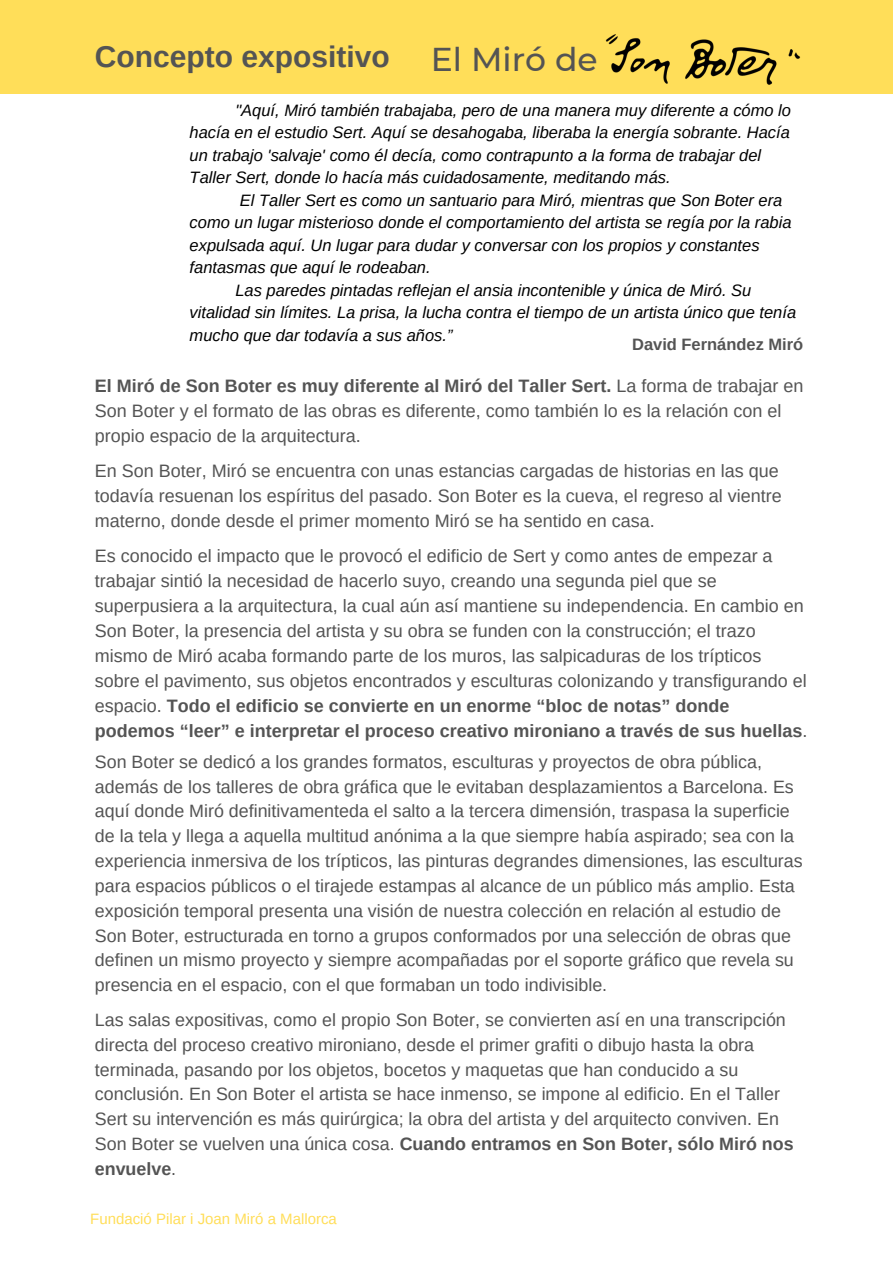
<style>
.page{position:relative;width:893px;height:1264px;background:#fff}
.page>*{position:absolute;margin:0;border:0;box-sizing:border-box;transform-origin:0 0}
.t1{font:500 33px "Montserrat";color:#545454}
.t2{font:700 30px "Arimo";color:#545454}
.t3{font:18px/25px "Arimo";color:#545454}
.t4{font:17.85px/24.8px "Arimo";color:#545454}
.t5{font:italic 16.5px/22.5px "Arimo";color:#000}
.t6{font:700 16.5px "Arimo";color:#545454}
.t7{font:15px "Arimo";color:#ffde59}
.s1{font-weight:700}
</style>
<div class="page">
<div style="left:0;top:0;width:892px;height:94px;background:#ffde59"></div>
<img style="left:605px;top:34px;width:196px;height:51px">
<h2 class="t2" style="left:95px;top:40px;width:296px">Concepto expositivo</h2>
<h1 class="t1" style="left:431px;top:39px;width:168px">El Miró de</h1>
<p class="t5" style="left:190px;top:99px;width:603px;text-indent:46px">"Aquí, Miró también trabajaba, pero de una manera muy diferente a cómo lo hacía en el estudio Sert. Aquí se desahogaba, liberaba la energía sobrante. Hacía un trabajo 'salvaje' como él decía, como contrapunto a la forma de trabajar del Taller Sert, donde lo hacía más cuidadosamente, meditando más.</p>
<p class="t5" style="left:240px;top:189px;width:544px">El Taller Sert es como un santuario para Miró, mientras que Son Boter era</p>
<p class="t5" style="left:190px;top:211px;width:603px">como un lugar misterioso donde el comportamiento del artista se regía por la rabia</p>
<p class="t5" style="left:190px;top:234px;width:571px">expulsada aquí. Un lugar para dudar y conversar con los propios y constantes</p>
<p class="t5" style="left:190px;top:256px;width:242px">fantasmas que aquí le rodeaban.</p>
<p class="t5" style="left:235px;top:279px;width:517px">Las paredes pintadas reflejan el ansia incontenible y única de Miró. Su</p>
<p class="t5" style="left:190px;top:301px;width:608px">vitalidad sin límites. La prisa, la lucha contra el tiempo de un artista único que tenía</p>
<p class="t5" style="left:190px;top:324px;width:264px">mucho que dar todavía a sus años.”</p>
<p class="t6" style="left:632px;top:335px;width:173px">David Fernández Miró</p>
<p class="t3" style="left:95px;top:373px;width:710px"><span class="s1">El Miró de Son Boter es muy diferente al Miró del Taller Sert.</span> La forma de trabajar en<br>Son Boter y el formato de las obras es diferente, como también lo es la relación con el propio espacio de la arquitectura.</p>
<p class="t3" style="left:95px;top:458px;width:688px">En Son Boter, Miró se encuentra con unas estancias cargadas de historias en las que todavía resuenan los espíritus del pasado. Son Boter es la cueva, el regreso al vientre materno, donde desde el primer momento Miró se ha sentido en casa.</p>
<p class="t3" style="left:95px;top:543px;width:714px">Es conocido el impacto que le provocó el edificio de Sert y como antes de empezar a trabajar sintió la necesidad de hacerlo suyo, creando una segunda piel que se superpusiera a la arquitectura, la cual aún así mantiene su independencia. En cambio en Son Boter, la presencia del artista y su obra se funden con la construcción; el trazo mismo de Miró acaba formando parte de los muros, las salpicaduras de los trípticos sobre el pavimento, sus objetos encontrados y esculturas colonizando y transfigurando el espacio. <span class="s1">Todo el edificio se convierte en un enorme “bloc de notas” donde podemos “leer” e interpretar el proceso creativo mironiano a través de sus huellas</span>.</p>
<p class="t4" style="left:95px;top:749px;width:709px">Son Boter se dedicó a los grandes formatos, esculturas y proyectos de obra pública, además de los talleres de obra gráfica que le evitaban desplazamientos a Barcelona. Es aquí donde Miró definitivamenteda el salto a la tercera dimensión, traspasa la superficie de la tela y llega a aquella multitud anónima a la que siempre había aspirado; sea con la experiencia inmersiva de los trípticos, las pinturas degrandes dimensiones, las esculturas para espacios públicos o el tirajede estampas al alcance de un público más amplio. Esta exposición temporal presenta una visión de nuestra colección en relación al estudio de Son Boter, estructurada en torno a grupos conformados por una selección de obras que definen un mismo proyecto y siempre acompañadas por el soporte gráfico que revela su presencia en el espacio, con el que formaban un todo indivisible.</p>
<p class="t4" style="left:95px;top:1007px;width:700px">Las salas expositivas, como el propio Son Boter, se convierten así en una transcripción directa del proceso creativo mironiano, desde el primer grafiti o dibujo hasta la obra terminada, pasando por los objetos, bocetos y maquetas que han conducido a su conclusión. En Son Boter el artista se hace inmenso, se impone al edificio. En el Taller Sert su intervención es más quirúrgica; la obra del artista y del arquitecto conviven. En Son Boter se vuelven una única cosa. <span class="s1">Cuando entramos en Son Boter, sólo Miró nos envuelve</span>.</p>
<p class="t7" style="left:90px;top:1210px;width:248px">Fundació Pilar i Joan Miró a Mallorca</p>
</div>
